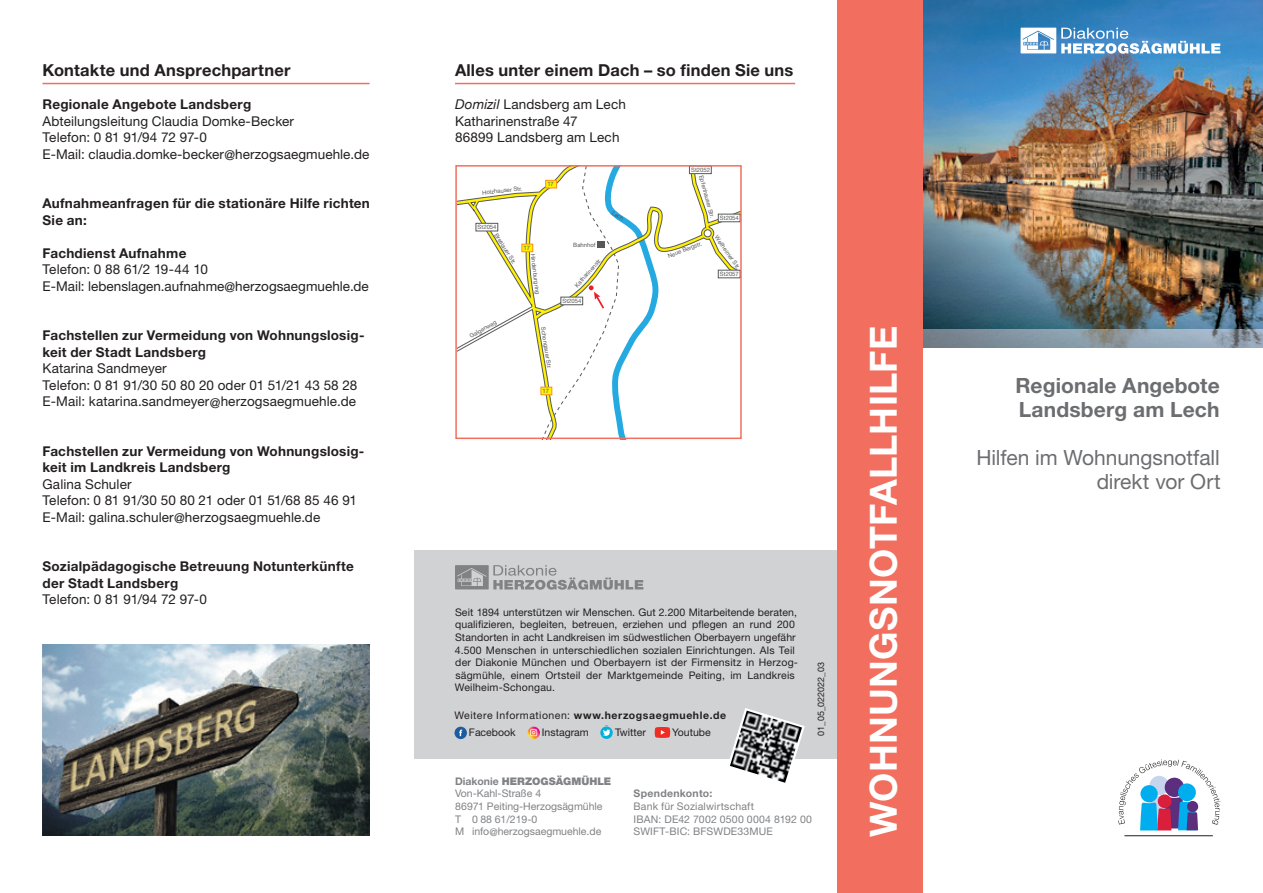
<style>
.page{position:relative;width:1263px;height:893px;background:#fff}
.page>*{position:absolute;margin:0;border:0;box-sizing:border-box;transform-origin:0 0}
.t1{font:700 37.5px "Helvetica Neue LT Std";letter-spacing:.01em;color:#fff}
.t2{font:21px/24px "Helvetica Neue LT Std";letter-spacing:-.005em;color:#6c6d70;text-align:right}
.t3{font:700 21px/24px "Helvetica Neue LT Std";letter-spacing:.005em;color:#6c6d70}
.t4{font:700 16.5px "Helvetica Neue LT Std";letter-spacing:.01em;color:#231f20}
.t5{font:13.5px/16.5px "Helvetica Neue LT Std";letter-spacing:.01em;color:#231f20}
.t6{font:700 13.5px/16.5px "Helvetica Neue LT Std";letter-spacing:.02em;color:#231f20}
.t7{font:10.5px/12.6px "Helvetica Neue LT Std";letter-spacing:.015em;color:#231f20}
.t8{font:10.5px/12.6px "Helvetica Neue LT Std";color:#808285}
.t9{font:700 10.5px "Helvetica Neue LT Std";letter-spacing:.03em;color:#808285}
.t10{font:9px "Helvetica Neue LT Std";color:#231f20}
.t11{font:6px "Helvetica Neue LT Std";color:#57585a}
.s1{font-family:"Helvetica Neue LT";font-style:italic}
.s2{font-weight:700}
.s3{font-weight:900}
</style>
<div class="page">
<div style="left:415px;top:550px;width:426px;height:209px;background:#d1d2d4"></div>
<svg style="left:744px;top:708px;width:61px;height:26px"></svg>
<img style="left:730px;top:711px;width:72px;height:72px">
<svg style="left:454px;top:727px;width:13px;height:12px"></svg>
<svg style="left:459px;top:730px;width:3px;height:6px"></svg>
<svg style="left:527px;top:727px;width:13px;height:12px"></svg>
<svg style="left:600px;top:726px;width:13px;height:13px"></svg>
<svg style="left:603px;top:729px;width:8px;height:7px"></svg>
<svg style="left:655px;top:727px;width:15px;height:11px"></svg>
<svg style="left:455px;top:565px;width:188px;height:25px"></svg>
<img style="left:923px;top:0;width:340px;height:330px">
<img style="left:923px;top:330px;width:340px;height:18px">
<hr style="left:43px;top:83px;width:327px;height:1px;background:#f26f5f">
<div style="left:838px;top:0;width:85px;height:893px;background:#f26f5f"></div>
<hr style="left:455px;top:83px;width:340px;height:1px;background:#f26f5f">
<hr style="left:1124px;top:835px;width:89px;height:1px;background:#231f20">
<svg style="left:1118px;top:759px;width:102px;height:71px"></svg>
<img style="left:43px;top:645px;width:327px;height:190px">
<svg style="left:458px;top:168px;width:281px;height:268px"></svg>
<div style="left:455px;top:165px;width:287px;height:274px;border:2px solid #f26f5f"></div>
<svg style="left:1020px;top:28px;width:200px;height:26px"></svg>
<p class="t4" style="left:43px;top:60px;width:249px">Kontakte und Ansprechpartner</p>
<p class="t6" style="left:43px;top:96px;width:210px">Regionale Angebote Landsberg</p>
<p class="t5" style="left:43px;top:112px;width:328px">Abteilungsleitung Claudia Domke-Becker<br>Telefon: 0 81 91/94 72 97-0<br>E-Mail: claudia.domke-becker@herzogsaegmuehle.de</p>
<p class="t6" style="left:43px;top:195px;width:329px">Aufnahmeanfragen für die stationäre Hilfe richten<br>Sie an:</p>
<p class="t6" style="left:43px;top:244px;width:145px">Fachdienst Aufnahme</p>
<p class="t5" style="left:43px;top:261px;width:328px">Telefon: 0 88 61/2 19-44 10<br>E-Mail: lebenslagen.aufnahme@herzogsaegmuehle.de</p>
<p class="t6" style="left:43px;top:327px;width:323px">Fachstellen zur Vermeidung von Wohnungslosig&shy;keit der Stadt Landsberg</p>
<p class="t5" style="left:43px;top:360px;width:316px">Katarina Sandmeyer<br>Telefon: 0 81 91/30 50 80 20 oder 01 51/21 43 58 28<br>E-Mail: katarina.sandmeyer@herzogsaegmuehle.de</p>
<p class="t6" style="left:43px;top:442px;width:323px">Fachstellen zur Vermeidung von Wohnungslosig&shy;keit im Landkreis Landsberg</p>
<p class="t5" style="left:43px;top:475px;width:316px">Galina Schuler<br>Telefon: 0 81 91/30 50 80 21 oder 01 51/68 85 46 91<br>E-Mail: galina.schuler@herzogsaegmuehle.de</p>
<p class="t6" style="left:43px;top:558px;width:313px">Sozialpädagogische Betreuung Notunterkünfte der Stadt Landsberg</p>
<p class="t5" style="left:43px;top:591px;width:166px">Telefon: 0 81 91/94 72 97-0</p>
<p class="t4" style="left:455px;top:60px;width:340px">Alles unter einem Dach – so finden Sie uns</p>
<p class="t5" style="left:455px;top:96px;width:172px"><span class="s1">Domizil</span> Landsberg am Lech<br>Katharinenstraße 47<br>86899 Landsberg am Lech</p>
<p class="t11" style="left:482px;top:189px;width:42px;rotate:-6deg">Holzhauser Str.</p>
<p class="t11" style="left:547px;top:180px;width:8px">17</p>
<p class="t11" style="left:478px;top:223px;width:20px">St2054</p>
<p class="t11" style="left:499px;top:232px;width:37px;rotate:58deg">Breslauer Str.</p>
<p class="t11" style="left:523px;top:244px;width:8px">17</p>
<p class="t11" style="left:536px;top:253px;width:42px;rotate:83deg">Hindenburgring</p>
<p class="t11" style="left:468px;top:333px;width:31px;rotate:-30deg">Galgenweg</p>
<p class="t11" style="left:547px;top:326px;width:44px;rotate:81deg">Schongauer Str.</p>
<p class="t11" style="left:543px;top:387px;width:8px">17</p>
<p class="t11" style="left:573px;top:241px;width:24px">Bahnhof</p>
<p class="t11" style="left:573px;top:284px;width:38px;rotate:-48deg">Katharinenstr.</p>
<p class="t11" style="left:562px;top:297px;width:20px">St2054</p>
<p class="t11" style="left:615px;top:209px;width:14px;rotate:35deg">Lech</p>
<p class="t11" style="left:691px;top:166px;width:20px">St2052</p>
<p class="t11" style="left:705px;top:174px;width:45px;rotate:75deg">Epfenhauser Str.</p>
<p class="t11" style="left:720px;top:214px;width:20px">St2054</p>
<p class="t11" style="left:667px;top:253px;width:37px;rotate:-21deg">Neue Bergstr.</p>
<p class="t11" style="left:719px;top:234px;width:41px;rotate:55deg">Weilheimer Str.</p>
<p class="t11" style="left:720px;top:270px;width:20px">St2057</p>
<p class="t7" style="left:455px;top:606px;width:345px">Seit 1894 unterstützen wir Menschen. Gut 2.200 Mitarbeitende beraten, qualifizieren, begleiten, betreuen, erziehen und pflegen an rund 200<br>Stand orten in acht Landkreisen im südwestlichen Oberbayern ungefähr 4.500 Menschen in unterschiedlichen sozialen Einrichtungen. Als Teil der Diakonie München und Oberbayern ist der Firmensitz in Herzog&shy;sägmühle, einem Ortsteil der Marktgemeinde Peiting, im Landkreis Weilheim-Schongau.</p>
<p class="t10" style="left:815px;top:736px;width:75px;rotate:-90deg">01_05_022022_03</p>
<p class="t7" style="left:469px;top:707px;width:259px;line-height:17px;text-indent:-15px">Weitere Informationen: <span class="s2">www.herzogsaegmuehle.de<br></span>Facebook</p>
<p class="t7" style="left:542px;top:726px;width:48px">Instagram</p>
<p class="t7" style="left:615px;top:726px;width:32px">Twitter</p>
<p class="t7" style="left:672px;top:726px;width:40px">Youtube</p>
<p class="t8" style="left:455px;top:775px;width:158px"><span class="s2">Diakonie</span> <span class="s3">HERZOGSÄGMÜHLE<br></span>Von-Kahl-Straße 4<br>86971 Peiting-Herzogsägmühle<br>T 0 88 61/219-0<br>M info@herzogsaegmuehle.de</p>
<p class="t9" style="left:634px;top:787px;width:80px">Spendenkonto:</p>
<p class="t8" style="left:634px;top:800px;width:180px">Bank für Sozialwirtschaft<br>IBAN: DE42 7002 0500 0004 8192 00<br>SWIFT-BIC: BFSWDE33MUE</p>
<h1 class="t1" style="left:860px;top:837px;width:512px;rotate:-90deg">WOHNUNGSNOTFALLHILFE</h1>
<h2 class="t3" style="left:1015px;top:373px;width:206px">Regionale Angebote<br>Landsberg am Lech</h2>
<h2 class="t2" style="left:976px;top:446px;width:246px">Hilfen im Wohnungsnotfall direkt vor Ort</h2>
</div>
